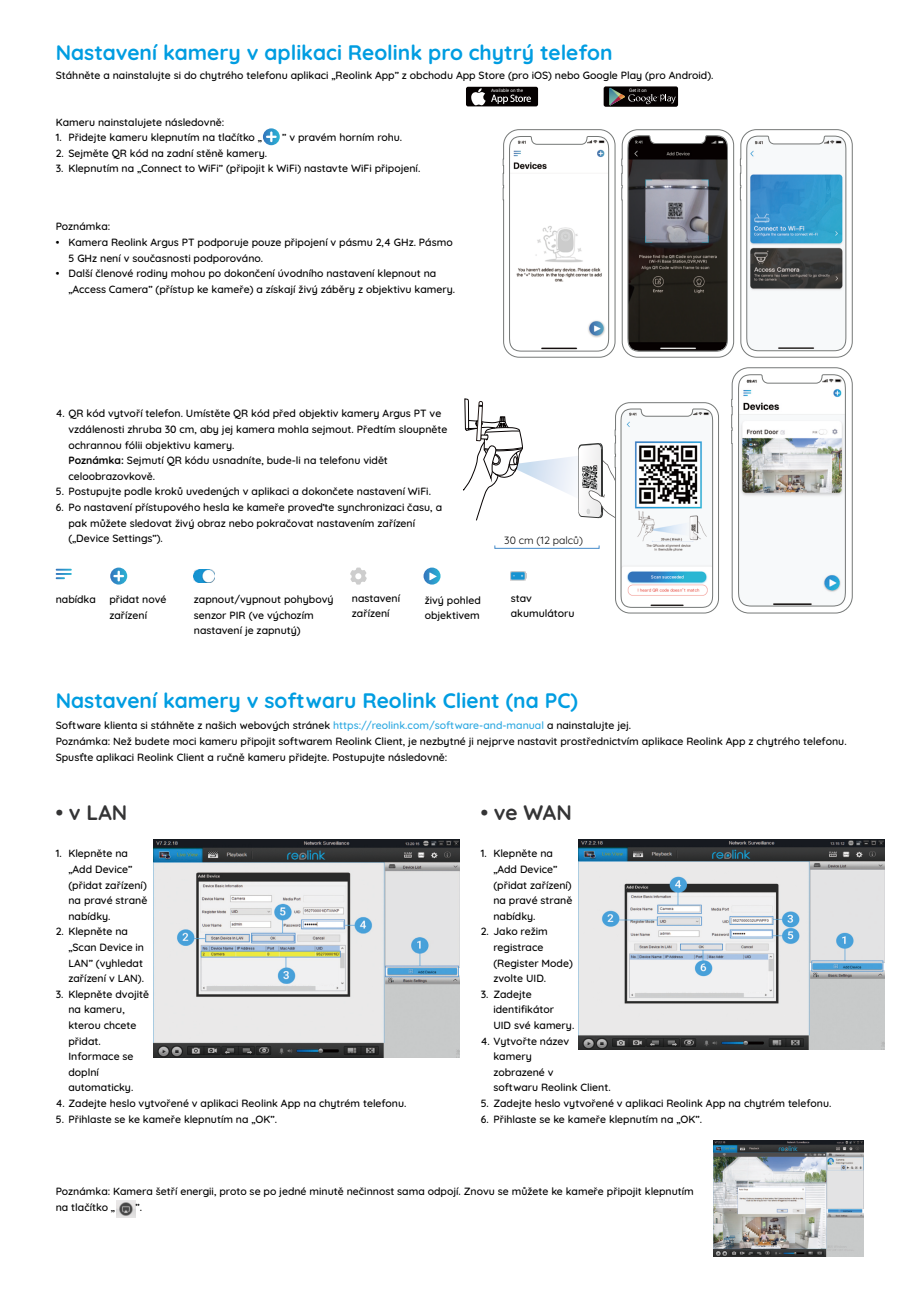
<style>
.page{position:relative;width:920px;height:1290px;background:#fff}
.page>*{position:absolute;margin:0;border:0;box-sizing:border-box;transform-origin:0 0}
.t1{font:700 21px "Quicksand";color:#009de1}
.t2{font:700 21px "Quicksand";color:#343435}
.t3{font:500 10.5px/15.6px "Quicksand";color:#000}
.t4{font:10.5px "Quicksand";color:#000}
.t5{font:4.8px "Roboto";color:#fff}
.t6{font:4.65px "Roboto";color:#fff}
.s1{font-weight:700}
.s2{color:#2ca8e1}
</style>
<div class="page">
<div style="left:466px;top:87px;width:72px;height:19px;background:#050101;border-radius:2px"></div>
<svg style="left:471px;top:88px;width:60px;height:17px"></svg>
<div style="left:604px;top:86px;width:74px;height:21px;background:#050101;border-radius:2px"></div>
<svg style="left:609px;top:88px;width:67px;height:17px"></svg>
<svg style="left:263px;top:128px;width:17px;height:17px"></svg>
<svg style="left:56px;top:569px;width:16px;height:10px"></svg>
<svg style="left:110px;top:568px;width:17px;height:17px"></svg>
<svg style="left:350px;top:568px;width:17px;height:17px"></svg>
<svg style="left:423px;top:568px;width:18px;height:17px"></svg>
<svg style="left:429px;top:572px;width:8px;height:8px"></svg>
<img style="left:193px;top:570px;width:21px;height:12px">
<svg style="left:463px;top:129px;width:390px;height:485px"></svg>
<img style="left:154px;top:840px;width:306px;height:217px">
<img style="left:578px;top:840px;width:307px;height:209px">
<img style="left:117px;top:1200px;width:19px;height:17px">
<img style="left:713px;top:1141px;width:151px;height:115px">
<h1 class="t1" style="left:56px;top:39px;width:558px">Nastavení kamery v aplikaci Reolink pro chytrý telefon</h1>
<p class="t6" style="left:491px;top:89px;width:34px">Available on the</p>
<p class="t5" style="left:629px;top:88px;width:19px">Get it on</p>
<p class="t3" style="left:56px;top:114px;width:170px">Kameru nainstalujete následovně:</p>
<p class="t3" style="left:56px;top:67px;width:659px">Stáhněte a nainstalujte si do chytrého telefonu aplikaci „Reolink App” z obchodu App Store (pro iOS) nebo Google Play (pro Android).</p>
<p class="t3" style="left:56px;top:130px;width:208px">1. Přidejte kameru klepnutím na tlačítko „</p>
<p class="t3" style="left:282px;top:130px;width:121px">” v pravém horním rohu.</p>
<p class="t3" style="left:56px;top:145px;width:213px">2. Sejměte QR kód na zadní stěně kamery.</p>
<p class="t3" style="left:56px;top:161px;width:366px">3. Klepnutím na „Connect to WiFi” (připojit k WiFi) nastavte WiFi připojení.</p>
<p class="t3" style="left:56px;top:219px;width:56px">Poznámka:</p>
<p class="t3" style="left:68px;top:266px;width:388px;text-indent:-13px">• Další členové rodiny mohou po dokončení úvodního nastavení klepnout na „Access Camera” (přístup ke kameře) a získají živý záběry z objektivu kamery.</p>
<p class="t3" style="left:68px;top:234px;width:386px;text-indent:-13px">• Kamera Reolink Argus PT podporuje pouze připojení v pásmu 2,4 GHz. Pásmo<br>5 GHz není v současnosti podporováno.</p>
<p class="t3" style="left:68px;top:406px;width:380px;text-indent:-13px">4. QR kód vytvoří telefon. Umístěte QR kód před objektiv kamery Argus PT ve vzdálenosti zhruba 30 cm, aby jej kamera mohla sejmout. Předtím sloupněte ochrannou fólii objektivu kamery.<br><span class="s1">Poznámka:</span> Sejmutí QR kódu usnadníte, bude-li na telefonu vidět celoobrazovkově.</p>
<p class="t3" style="left:68px;top:499px;width:375px;text-indent:-13px">6. Po nastavení přístupového hesla ke kameře proveďte synchronizaci času, a pak můžete sledovat živý obraz nebo pokračovat nastavením zařízení („Device Settings”).</p>
<p class="t3" style="left:56px;top:484px;width:377px">5. Postupujte podle kroků uvedených v aplikaci a dokončete nastavení WiFi.</p>
<p class="t4" style="left:504px;top:533px;width:80px">30 cm (12 palců)</p>
<p class="t3" style="left:56px;top:591px;width:42px">nabídka</p>
<p class="t3" style="left:109px;top:591px;width:59px">přidat nové zařízení</p>
<p class="t3" style="left:194px;top:591px;width:141px">zapnout/vypnout pohybový senzor PIR (ve výchozím nastavení je zapnutý)</p>
<p class="t3" style="left:352px;top:590px;width:50px">nastavení zařízení</p>
<p class="t3" style="left:425px;top:592px;width:58px">živý pohled objektivem</p>
<p class="t3" style="left:511px;top:590px;width:65px">stav akumulátoru</p>
<h1 class="t1" style="left:56px;top:687px;width:524px">Nastavení kamery v softwaru Reolink Client (na PC)</h1>
<p class="t3" style="left:56px;top:718px;width:792px">Software klienta si stáhněte z našich webových stránek <span class="s2">https://reolink.com/software-and-manual</span> a nainstalujte jej.<br>Poznámka: Než budete moci kameru připojit softwarem Reolink Client, je nezbytné ji nejprve nastavit prostřednictvím aplikace Reolink App z chytrého telefonu.<br>Spusťte aplikaci Reolink Client a ručně kameru přidejte. Postupujte následovně:</p>
<h1 class="t2" style="left:56px;top:799px;width:73px">• v LAN</h1>
<h1 class="t2" style="left:481px;top:799px;width:93px">• ve WAN</h1>
<p class="t3" style="left:68px;top:846px;width:80px;text-indent:-13px">1. Klepněte na „Add Device” (přidat zařízení) na pravé straně nabídky.</p>
<p class="t3" style="left:68px;top:924px;width:77px;text-indent:-13px">2. Klepněte na „Scan Device in<br>LAN” (vyhledat zařízení v LAN).</p>
<p class="t3" style="left:68px;top:986px;width:82px;text-indent:-13px">3. Klepněte dvojitě na kameru, kterou chcete přidat.<br>Informace se doplní automaticky.</p>
<p class="t3" style="left:56px;top:1095px;width:352px">4. Zadejte heslo vytvořené v aplikaci Reolink App na chytrém telefonu.</p>
<p class="t3" style="left:56px;top:1111px;width:223px">5. Přihlaste se ke kameře klepnutím na „OK”.</p>
<p class="t3" style="left:493px;top:846px;width:80px;text-indent:-13px">1. Klepněte na „Add Device” (přidat zařízení) na pravé straně nabídky.</p>
<p class="t3" style="left:493px;top:924px;width:81px;text-indent:-13px">2. Jako režim registrace (Register Mode) zvolte UID.</p>
<p class="t3" style="left:493px;top:986px;width:82px;text-indent:-13px">3. Zadejte identifikátor<br>UID své kamery.</p>
<p class="t3" style="left:493px;top:1033px;width:119px;text-indent:-13px">4. Vytvořte název<br>kamery<br>zobrazené v<br>softwaru Reolink Client.</p>
<p class="t3" style="left:481px;top:1095px;width:352px">5. Zadejte heslo vytvořené v aplikaci Reolink App na chytrém telefonu.</p>
<p class="t3" style="left:481px;top:1111px;width:223px">6. Přihlaste se ke kameře klepnutím na „OK”.</p>
<p class="t3" style="left:56px;top:1183px;width:640px">Poznámka: Kamera šetří energii, proto se po jedné minutě nečinnost sama odpojí. Znovu se můžete ke kameře připojit klepnutím na tlačítko „</p>
<p class="t3" style="left:135px;top:1199px;width:8px">”.</p>
</div>
